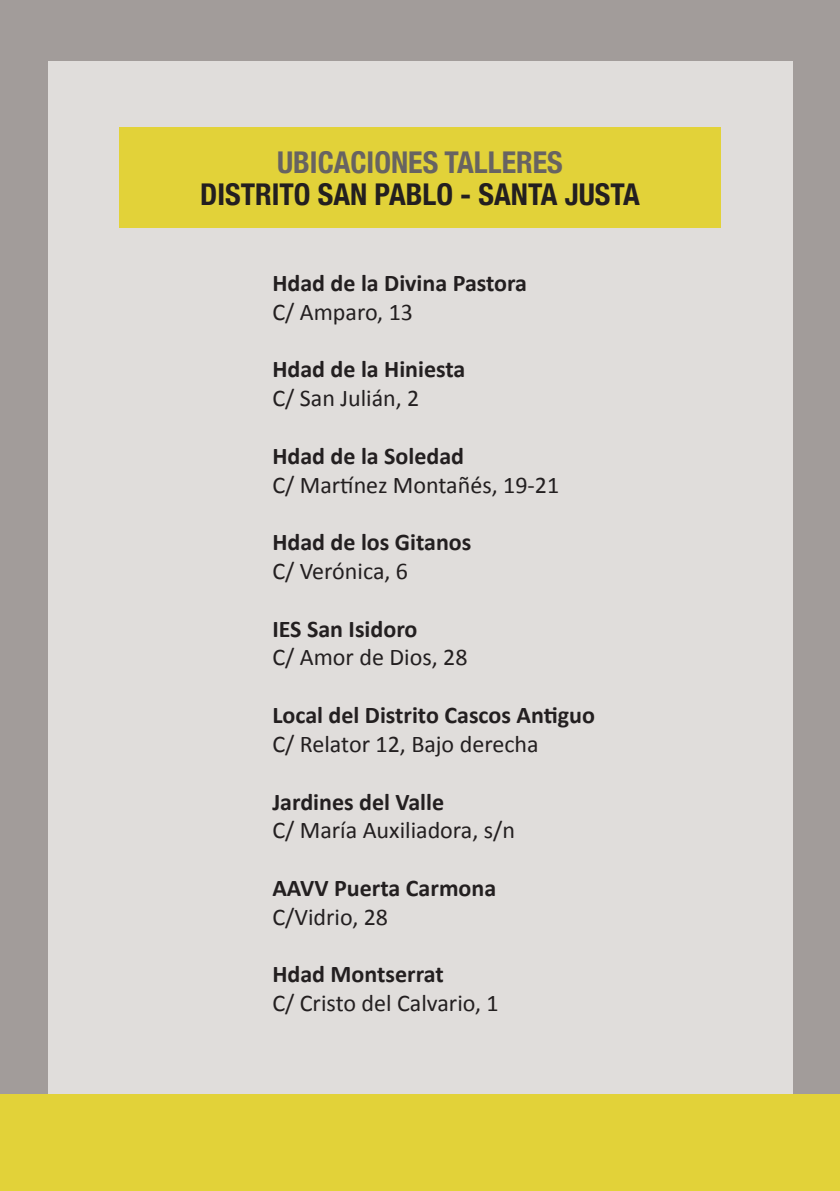
<style>
.page{position:relative;width:840px;height:1191px;background:#fff}
.page>*{position:absolute;margin:0;border:0;box-sizing:border-box;transform-origin:0 0}
.t1{font:700 condensed 30px "Helvetica Neue";color:#231f20}
.t2{font:700 condensed 30px "Helvetica Neue";color:#676362}
.t3{font:700 24px "Calibri";color:#231f20}
.t4{font:24px "Calibri";color:#231f20}
</style>
<div class="page">
<div style="left:0;top:0;width:839px;height:1191px;background:#a29c9a"></div>
<div style="left:48px;top:62px;width:743px;height:1057px;background:#e0dddb"></div>
<hr style="left:0;top:1094px;width:2px;height:97px;background:#e2d239">
<div style="left:1px;top:1094px;width:838px;height:97px;background:#e2d239"></div>
<div style="left:119px;top:128px;width:601px;height:100px;background:#e2d239"></div>
<p class="t2" style="left:277px;top:138px;width:287px">UBICACIONES TALLERES</p>
<p class="t1" style="left:200px;top:170px;width:441px">DISTRITO SAN PABLO - SANTA JUSTA</p>
<p class="t3" style="left:272px;top:266px;width:256px">Hdad de la Divina Pastora</p>
<p class="t4" style="left:272px;top:297px;width:142px">C/ Amparo, 13</p>
<p class="t3" style="left:272px;top:352px;width:194px">Hdad de la Hiniesta</p>
<p class="t4" style="left:272px;top:383px;width:148px">C/ San Julián, 2</p>
<p class="t3" style="left:272px;top:439px;width:193px">Hdad de la Soledad</p>
<p class="t4" style="left:272px;top:470px;width:288px">C/ Martínez Montañés, 19-21</p>
<p class="t3" style="left:272px;top:525px;width:200px">Hdad de los Gitanos</p>
<p class="t4" style="left:272px;top:556px;width:137px">C/ Verónica, 6</p>
<p class="t3" style="left:272px;top:611px;width:146px">IES San Isidoro</p>
<p class="t4" style="left:272px;top:642px;width:197px">C/ Amor de Dios, 28</p>
<p class="t3" style="left:272px;top:698px;width:324px">Local del Distrito Cascos Antiguo</p>
<p class="t4" style="left:272px;top:729px;width:267px">C/ Relator 12, Bajo derecha</p>
<p class="t3" style="left:272px;top:784px;width:173px">Jardines del Valle</p>
<p class="t4" style="left:272px;top:815px;width:244px">C/ María Auxiliadora, s/n</p>
<p class="t3" style="left:272px;top:871px;width:225px">AAVV Puerta Carmona</p>
<p class="t4" style="left:272px;top:902px;width:117px">C/Vidrio, 28</p>
<p class="t3" style="left:272px;top:957px;width:173px">Hdad Montserrat</p>
<p class="t4" style="left:272px;top:988px;width:228px">C/ Cristo del Calvario, 1</p>
</div>
